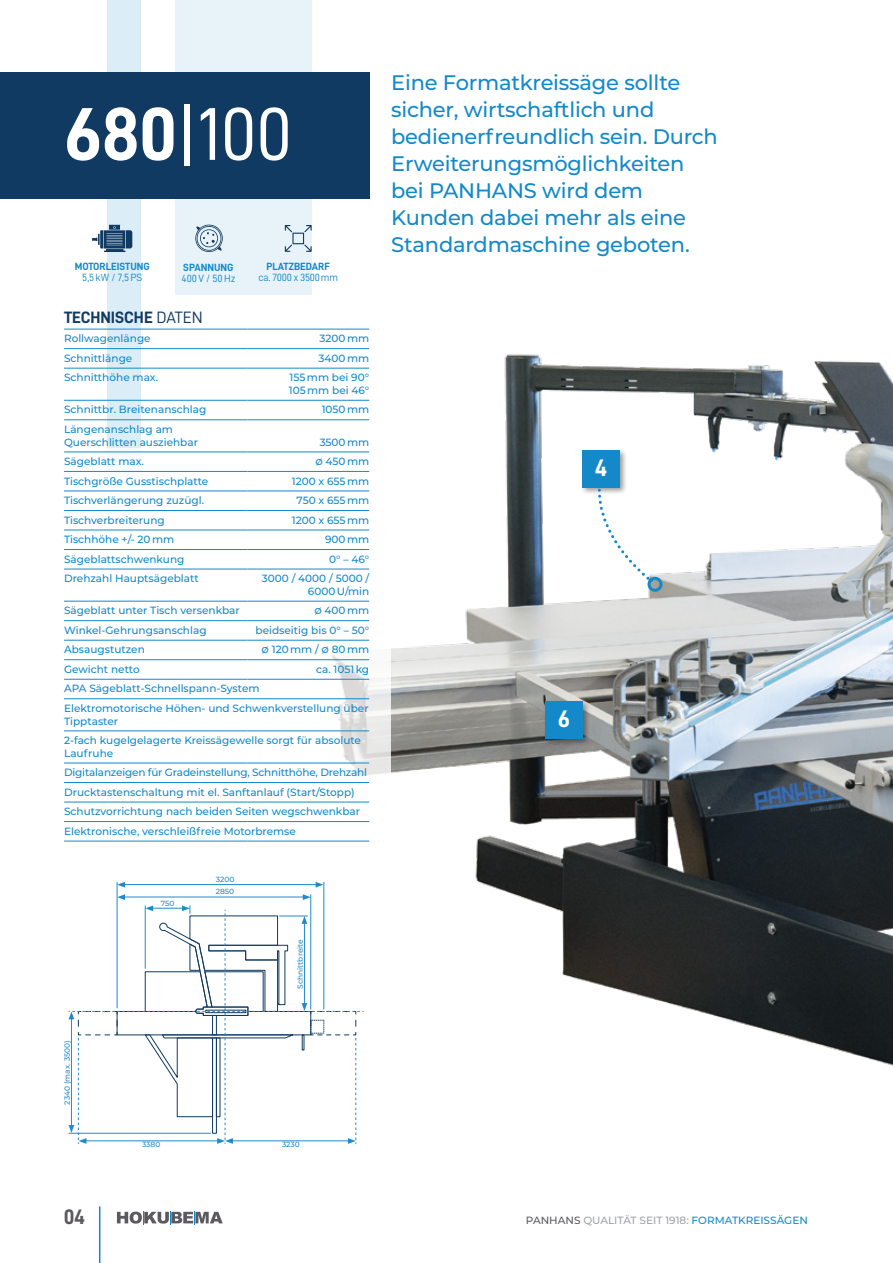
<style>
.page{position:relative;width:893px;height:1263px;background:#fff}
.page>*{position:absolute;margin:0;border:0;box-sizing:border-box;transform-origin:0 0}
.t1{font:75px "D DIN";color:#fff}
.t2{font:24px "D DIN Bold";color:#fff}
.t3{font:500 21px/27px "Montserrat";letter-spacing:-.01em;color:#1389ca}
.t4{font:21px "D DIN Bold";color:#5c5a5f}
.t5{font:16.5px "D DIN Bold";color:#113a63}
.t6{font:500 10.5px/19.5px "Montserrat";color:#1389ca}
.t7{font:500 10.5px "Montserrat";color:#a0a2ab}
.t8{font:10.5px "D DIN Bold";color:#1389ca}
.t9{font:10.5px "D DIN";color:#1389ca}
.t10{font:10.5px "D DIN";letter-spacing:-.02em;color:#1389ca}
.t11{font:500 7.5px "Montserrat";color:#218acb}
.s1{font-family:"D DIN Bold"}
.s2{font-family:"D DIN"}
.s3{color:#5c5a5f}
.s4{color:#1389ca}
</style>
<div class="page">
<div style="left:176px;top:0;width:136px;height:295px;background:#e7f3f9"></div>
<div style="left:107px;top:0;width:33px;height:476px;background:#dbedf7"></div>
<hr style="left:99px;top:1206px;width:1px;height:57px;background:#1389ca">
<svg style="left:117px;top:1211px;width:106px;height:13px"></svg>
<img style="left:215px;top:328px;width:678px;height:738px">
<div style="left:80px;top:448px;width:311px;height:398px;background:#fff"></div>
<div style="left:0;top:72px;width:370px;height:126px;background:#113a63"></div>
<hr style="left:64px;top:329px;width:183px;height:1px;background:#1389ca">
<hr style="left:247px;top:329px;width:122px;height:1px;background:#1389ca">
<hr style="left:64px;top:348px;width:183px;height:1px;background:#1389ca">
<hr style="left:247px;top:348px;width:122px;height:1px;background:#1389ca">
<hr style="left:64px;top:368px;width:183px;height:1px;background:#1389ca">
<hr style="left:247px;top:368px;width:122px;height:1px;background:#1389ca">
<hr style="left:64px;top:400px;width:183px;height:1px;background:#1389ca">
<hr style="left:247px;top:400px;width:122px;height:1px;background:#1389ca">
<hr style="left:64px;top:419px;width:183px;height:1px;background:#1389ca">
<hr style="left:247px;top:419px;width:122px;height:1px;background:#1389ca">
<hr style="left:64px;top:452px;width:183px;height:1px;background:#1389ca">
<hr style="left:247px;top:452px;width:122px;height:1px;background:#1389ca">
<hr style="left:64px;top:471px;width:183px;height:1px;background:#1389ca">
<hr style="left:247px;top:471px;width:122px;height:1px;background:#1389ca">
<hr style="left:64px;top:491px;width:183px;height:1px;background:#1389ca">
<hr style="left:247px;top:491px;width:122px;height:1px;background:#1389ca">
<hr style="left:64px;top:549px;width:183px;height:1px;background:#1389ca">
<hr style="left:247px;top:549px;width:122px;height:1px;background:#1389ca">
<hr style="left:64px;top:569px;width:183px;height:1px;background:#1389ca">
<hr style="left:247px;top:569px;width:122px;height:1px;background:#1389ca">
<hr style="left:64px;top:601px;width:183px;height:1px;background:#1389ca">
<hr style="left:247px;top:601px;width:122px;height:1px;background:#1389ca">
<hr style="left:64px;top:620px;width:183px;height:1px;background:#1389ca">
<hr style="left:247px;top:620px;width:122px;height:1px;background:#1389ca">
<hr style="left:64px;top:640px;width:183px;height:1px;background:#1389ca">
<hr style="left:247px;top:640px;width:122px;height:1px;background:#1389ca">
<hr style="left:64px;top:659px;width:183px;height:1px;background:#1389ca">
<hr style="left:247px;top:659px;width:122px;height:1px;background:#1389ca">
<hr style="left:64px;top:679px;width:183px;height:1px;background:#1389ca">
<hr style="left:247px;top:679px;width:122px;height:1px;background:#1389ca">
<hr style="left:64px;top:698px;width:183px;height:1px;background:#1389ca">
<hr style="left:247px;top:698px;width:122px;height:1px;background:#1389ca">
<hr style="left:64px;top:730px;width:183px;height:1px;background:#1389ca">
<hr style="left:247px;top:730px;width:122px;height:1px;background:#1389ca">
<hr style="left:64px;top:763px;width:183px;height:1px;background:#1389ca">
<hr style="left:247px;top:763px;width:122px;height:1px;background:#1389ca">
<hr style="left:64px;top:782px;width:183px;height:1px;background:#1389ca">
<hr style="left:247px;top:782px;width:122px;height:1px;background:#1389ca">
<hr style="left:64px;top:802px;width:183px;height:1px;background:#1389ca">
<hr style="left:247px;top:802px;width:122px;height:1px;background:#1389ca">
<hr style="left:64px;top:821px;width:183px;height:1px;background:#1389ca">
<hr style="left:247px;top:821px;width:122px;height:1px;background:#1389ca">
<hr style="left:64px;top:841px;width:183px;height:1px;background:#1389ca">
<hr style="left:247px;top:841px;width:122px;height:1px;background:#1389ca">
<hr style="left:64px;top:510px;width:183px;height:1px;background:#1389ca">
<hr style="left:247px;top:510px;width:122px;height:1px;background:#1389ca">
<hr style="left:64px;top:530px;width:183px;height:1px;background:#1389ca">
<hr style="left:247px;top:530px;width:122px;height:1px;background:#1389ca">
<svg style="left:92px;top:225px;width:40px;height:27px"></svg>
<svg style="left:195px;top:224px;width:28px;height:28px"></svg>
<svg style="left:285px;top:225px;width:27px;height:27px"></svg>
<svg style="left:118px;top:882px;width:7px;height:5px"></svg>
<svg style="left:316px;top:882px;width:7px;height:5px"></svg>
<hr style="left:120px;top:884px;width:198px;height:1px;background:#218acb">
<hr style="left:117px;top:882px;width:1px;height:126px;background:#218acb">
<hr style="left:324px;top:882px;width:1px;height:127px;background:#218acb">
<svg style="left:69px;top:894px;width:295px;height:250px"></svg>
<div style="left:581px;top:448px;width:47px;height:48px;background:#000;opacity:.4"></div>
<div style="left:583px;top:450px;width:37px;height:37px;background:#1389ca"></div>
<div style="left:543px;top:699px;width:48px;height:47px;background:#000;opacity:.4"></div>
<div style="left:545px;top:701px;width:38px;height:37px;background:#1389ca"></div>
<svg style="left:596px;top:483px;width:56px;height:100px"></svg>
<div style="left:647px;top:577px;width:15px;height:15px;border:3px solid #1389ca;border-radius:50%"></div>
<h1 class="t1" style="left:64px;top:93px;width:230px"><span class="s1">680</span>|100</h1>
<p class="t8" style="left:75px;top:261px;width:77px">MOTORLEISTUNG</p>
<p class="t9" style="left:82px;top:271px;width:62px">5,5 kW / 7,5PS</p>
<p class="t8" style="left:183px;top:262px;width:52px">SPANNUNG</p>
<p class="t9" style="left:181px;top:272px;width:56px">400V / 50Hz</p>
<p class="t8" style="left:267px;top:261px;width:65px">PLATZBEDARF</p>
<p class="t10" style="left:258px;top:271px;width:81px">ca. 7000 x 3500mm</p>
<h3 class="t5" style="left:64px;top:308px;width:140px">TECHNISCHE <span class="s2">DATEN</span></h3>
<p class="t6" style="left:64px;top:328px;width:88px">Rollwagenlänge</p>
<p class="t6" style="left:320px;top:328px;width:51px">3200 mm</p>
<p class="t6" style="left:64px;top:348px;width:70px">Schnittlänge</p>
<p class="t6" style="left:319px;top:348px;width:52px">3400 mm</p>
<p class="t6" style="left:64px;top:367px;width:96px">Schnitthöhe max.</p>
<p class="t6" style="left:289px;top:371px;width:82px;line-height:12.6px">155 mm bei 90°<br>105 mm bei 46°</p>
<p class="t6" style="left:64px;top:399px;width:144px">Schnittbr. Breitenanschlag</p>
<p class="t6" style="left:322px;top:399px;width:49px">1050 mm</p>
<p class="t6" style="left:64px;top:422px;width:135px;line-height:12.6px">Längenanschlag am<br>Querschlitten ausziehbar</p>
<p class="t6" style="left:320px;top:432px;width:51px">3500 mm</p>
<p class="t6" style="left:64px;top:451px;width:81px">Sägeblatt max.</p>
<p class="t6" style="left:315px;top:451px;width:55px">Ø 450 mm</p>
<p class="t6" style="left:64px;top:471px;width:146px">Tischgröße Gusstischplatte</p>
<p class="t6" style="left:292px;top:471px;width:79px">1200 x 655 mm</p>
<p class="t6" style="left:64px;top:490px;width:141px">Tischverlängerung zuzügl.</p>
<p class="t6" style="left:297px;top:490px;width:74px">750 x 655 mm</p>
<p class="t6" style="left:64px;top:510px;width:102px">Tischverbreiterung</p>
<p class="t6" style="left:292px;top:510px;width:79px">1200 x 655 mm</p>
<p class="t6" style="left:64px;top:529px;width:112px">Tischhöhe +/- 20 mm</p>
<p class="t6" style="left:325px;top:529px;width:46px">900 mm</p>
<p class="t6" style="left:64px;top:549px;width:122px">Sägeblattschwenkung</p>
<p class="t6" style="left:329px;top:549px;width:42px">0° – 46°</p>
<p class="t6" style="left:64px;top:568px;width:136px">Drehzahl Hauptsägeblatt</p>
<p class="t6" style="left:262px;top:572px;width:109px;line-height:12.6px;text-align:right">3000 / 4000 / 5000 /<br>6000 U/min</p>
<p class="t6" style="left:64px;top:600px;width:177px">Sägeblatt unter Tisch versenkbar</p>
<p class="t6" style="left:314px;top:600px;width:56px">Ø 400 mm</p>
<p class="t6" style="left:64px;top:620px;width:144px">Winkel-Gehrungsanschlag</p>
<p class="t6" style="left:256px;top:620px;width:115px">beidseitig bis 0° – 50°</p>
<p class="t6" style="left:64px;top:639px;width:82px">Absaugstutzen</p>
<p class="t6" style="left:262px;top:639px;width:109px">Ø 120 mm / Ø 80 mm</p>
<p class="t6" style="left:64px;top:659px;width:77px">Gewicht netto</p>
<p class="t6" style="left:316px;top:659px;width:55px">ca. 1051 kg</p>
<p class="t6" style="left:64px;top:678px;width:306px">APA Sägeblatt-Schnellspann-System<br>Elektromotorische Höhen- und Schwenkverstellung über</p>
<p class="t6" style="left:64px;top:711px;width:298px">Tipptaster<br>2-fach kugelgelagerte Kreissägewelle sorgt für absolute</p>
<p class="t6" style="left:64px;top:743px;width:305px">Laufruhe<br>Digitalanzeigen für Gradeinstellung, Schnitthöhe, Drehzahl Drucktastenschaltung mit el. Sanftanlauf (Start/Stopp)<br>Schutzvorrichtung nach beiden Seiten wegschwenkbar Elektronische, verschleißfreie Motorbremse</p>
<p class="t11" style="left:216px;top:874px;width:20px">3200</p>
<p class="t11" style="left:62px;top:1104px;width:66px;rotate:-90deg">2340 (max. 3500)</p>
<p class="t11" style="left:161px;top:898px;width:15px">750</p>
<p class="t11" style="left:216px;top:886px;width:20px">2850</p>
<p class="t11" style="left:295px;top:989px;width:51px;rotate:-90deg">Schnittbreite</p>
<p class="t11" style="left:142px;top:1139px;width:20px">3380</p>
<p class="t11" style="left:282px;top:1139px;width:19px">3230</p>
<h3 class="t3" style="left:391px;top:68px;width:328px">Eine Formatkreissäge sollte sicher, wirtschaftlich und bedienerfreundlich sein. Durch<br>Erweiterungsmöglichkeiten bei PANHANS wird dem<br>Kunden dabei mehr als eine<br>Standardmaschine geboten.</h3>
<h2 class="t2" style="left:595px;top:455px;width:14px">4</h2>
<h2 class="t2" style="left:558px;top:706px;width:14px">6</h2>
<h3 class="t4" style="left:64px;top:1205px;width:23px">04</h3>
<p class="t7" style="left:526px;top:1213px;width:283px"><span class="s3">PANHANS</span> QUALITÄT SEIT 1918: <span class="s4">FORMATKREISSÄGEN</span></p>
</div>
